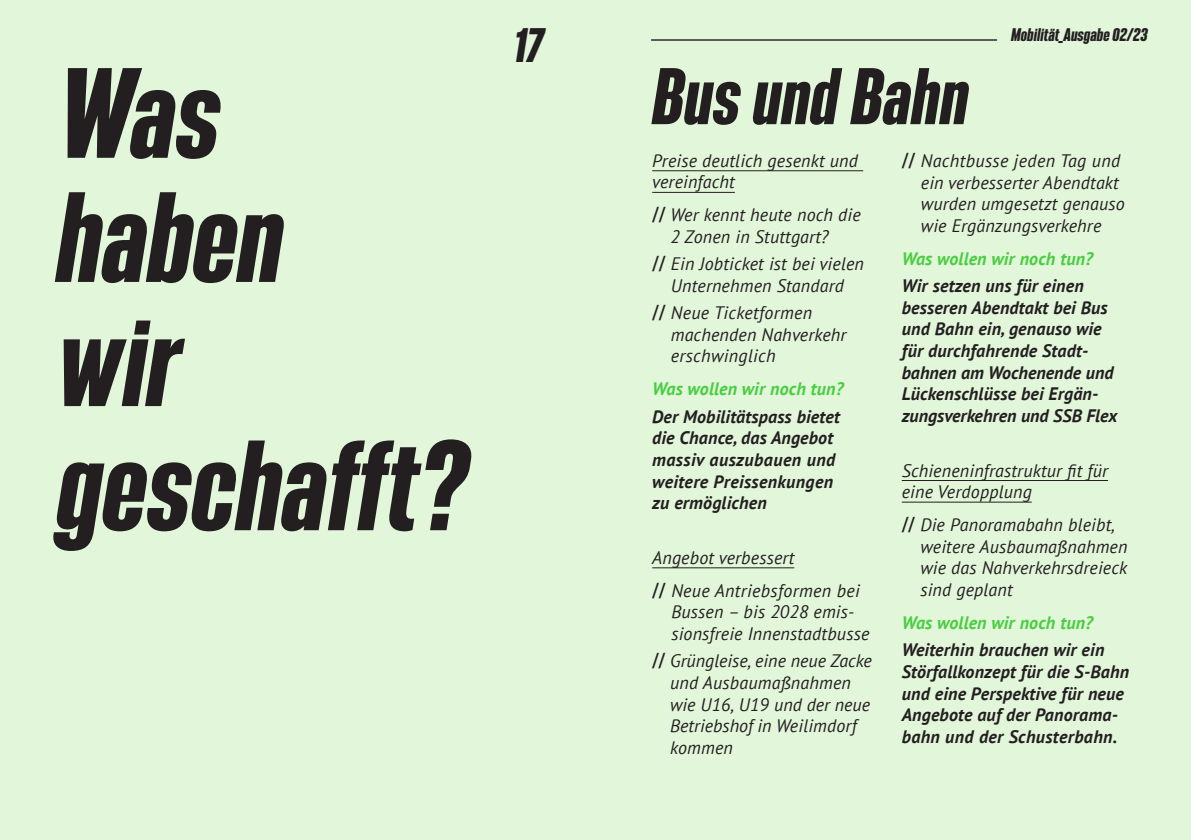
<style>
.page{position:relative;width:1191px;height:840px;background:#fff}
.page>*{position:absolute;margin:0;border:0;box-sizing:border-box;transform-origin:0 0}
.t1{font:italic 700 112px/124px "Bereit";color:#231f20}
.t2{font:italic 700 70px "Bereit";color:#231f20}
.t3{font:italic 700 42.2px "Bereit";color:#231f20}
.t4{font:italic 18px/21.6px "PT Sans";letter-spacing:.01em;color:#231f20}
.t5{font:italic 700 18px/21.6px "PT Sans";letter-spacing:.01em;color:#231f20}
.t6{font:italic 700 18px "PT Sans";letter-spacing:.01em;color:#49ce42}
.t7{font:italic 700 16px "Bereit";color:#231f20}
.s1{font-family:"DINOT";font-weight:500;font-style:normal}
</style>
<div class="page">
<div style="left:0;top:0;width:1191px;height:839px;background:#e2f6da"></div>
<hr style="left:652px;top:170px;width:211px;height:1px;background:#231f20">
<hr style="left:652px;top:192px;width:83px;height:1px;background:#231f20">
<hr style="left:652px;top:567px;width:142px;height:1px;background:#231f20">
<hr style="left:901px;top:480px;width:207px;height:1px;background:#231f20">
<hr style="left:901px;top:501px;width:130px;height:1px;background:#231f20">
<hr style="left:651px;top:39px;width:346px;height:2px;background:#231f20">
<p class="t1" style="left:57px;top:52px;width:412px">Was haben<br>wir geschafft?</p>
<p class="t3" style="left:514px;top:20px;width:31px">17</p>
<p class="t7" style="left:1011px;top:25px;width:138px">Mobilität_Ausgabe 02/23</p>
<p class="t2" style="left:652px;top:55px;width:318px">Bus und Bahn</p>
<p class="t4" style="left:652px;top:149px;width:207px">Preise deutlich gesenkt und vereinfacht</p>
<p class="t4" style="left:670px;top:204px;width:192px;text-indent:-18px"><span class="s1">//</span> Wer kennt heute noch die<br>2 Zonen in Stuttgart?</p>
<p class="t4" style="left:652px;top:252px;width:213px;text-align:center"><span class="s1">//</span> Ein Jobticket ist bei vielen<br>Unternehmen Standard</p>
<p class="t4" style="left:671px;top:301px;width:177px;text-indent:-19px"><span class="s1">//</span> Neue Ticketformen machenden Nahverkehr erschwinglich</p>
<p class="t6" style="left:652px;top:377px;width:193px">Was wollen wir noch tun?</p>
<p class="t5" style="left:652px;top:405px;width:189px">Der Mobilitätspass bietet die Chance, das Angebot massiv auszubauen und weitere Preissenkungen zu ermöglichen</p>
<p class="t4" style="left:652px;top:546px;width:144px">Angebot verbessert</p>
<p class="t4" style="left:671px;top:579px;width:199px;text-indent:-19px"><span class="s1">//</span> Neue Antriebsformen bei<br>Bussen – bis 2028 emis&shy;sionsfreie Innenstadtbusse</p>
<p class="t4" style="left:670px;top:649px;width:203px;text-indent:-18px"><span class="s1">//</span> Grüngleise, eine neue Zacke und Ausbaumaßnahmen wie U16, U19 und der neue<br>Betriebshof in Weilimdorf kommen</p>
<p class="t4" style="left:921px;top:149px;width:205px;text-indent:-19px"><span class="s1">//</span> Nachtbusse jeden Tag und ein verbesserter Abendtakt wurden umgesetzt genauso wie Ergänzungsverkehre</p>
<p class="t6" style="left:901px;top:246px;width:193px">Was wollen wir noch tun?</p>
<p class="t5" style="left:901px;top:274px;width:217px">Wir setzen uns für einen besseren Abendtakt bei Bus und Bahn ein, genauso wie für durchfahrende Stadt&shy;bahnen am Wochenende und<br>Lückenschlüsse bei Ergän&shy;zungsverkehren und SSB Flex</p>
<p class="t4" style="left:901px;top:458px;width:208px">Schieneninfrastruktur fit für eine Verdopplung</p>
<p class="t4" style="left:920px;top:513px;width:209px;text-indent:-19px"><span class="s1">//</span> Die Panoramabahn bleibt, weitere Ausbaumaßnahmen wie das Nahverkehrsdreieck sind geplant</p>
<p class="t6" style="left:901px;top:610px;width:193px">Was wollen wir noch tun?</p>
<p class="t5" style="left:901px;top:638px;width:229px">Weiterhin brauchen wir ein<br>Störfallkonzept für die S-Bahn und eine Perspektive für neue<br>Angebote auf der Panorama&shy;bahn und der Schusterbahn.</p>
</div>
